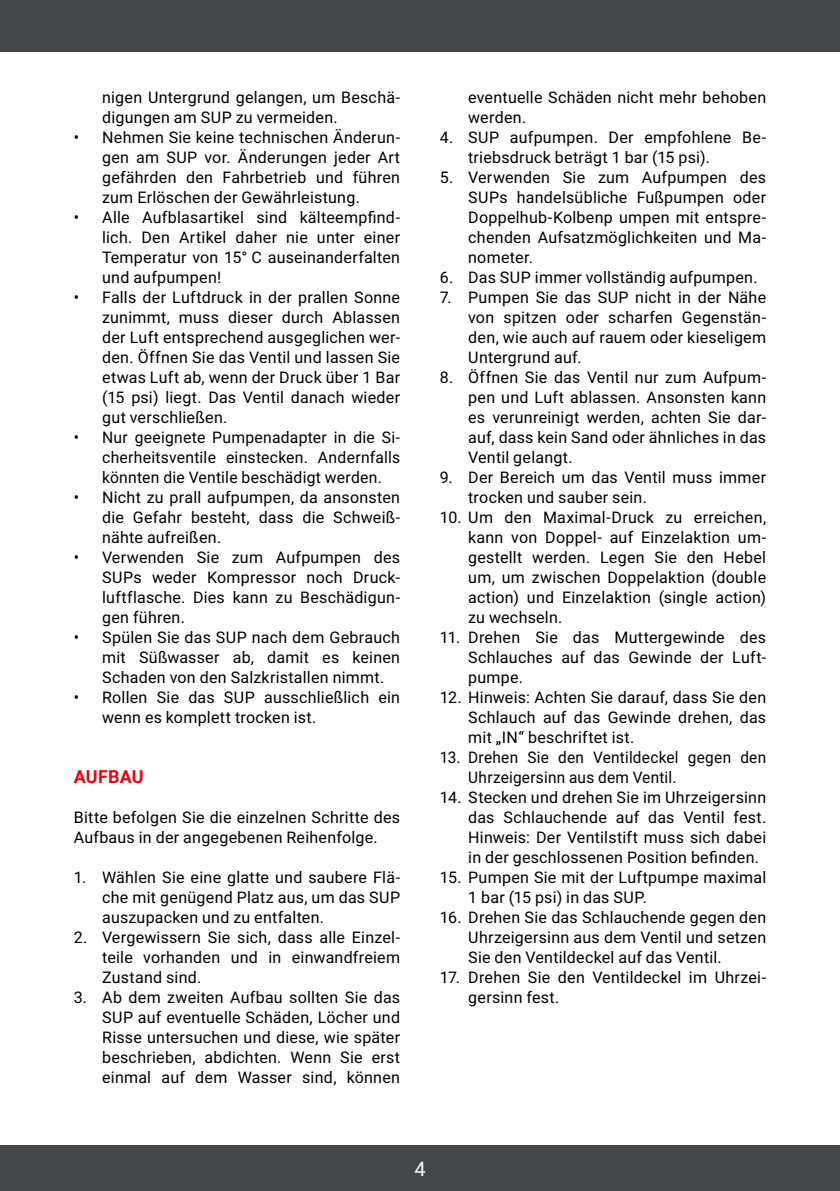
<style>
.page{position:relative;width:840px;height:1191px;background:#fff}
.page>*{position:absolute;margin:0;border:0;box-sizing:border-box;transform-origin:0 0}
.t1{font:20px "Roboto";color:#fff}
.t2{font:700 18px "Roboto";letter-spacing:.005em;color:#e30613}
.t3{font:16px/20px "Roboto";letter-spacing:.015em;color:#000;text-align:justify}
.t4{font:16px/20px "Roboto";letter-spacing:.015em;color:#000;scale:.96 1}
</style>
<div class="page">
<div style="left:0;top:1145px;width:839px;height:46px;background:#444749"></div>
<div style="left:0;top:0;width:839px;height:51px;background:#444749"></div>
<p class="t3" style="left:102px;top:86px;width:299px">nigen Untergrund gelangen, um Beschä&shy;digungen am SUP zu vermeiden.</p>
<p class="t3" style="left:102px;top:126px;width:299px;text-indent:-28px">• Nehmen Sie keine technischen Änderun&shy;gen am SUP vor. Änderungen jeder Art gefährden den Fahrbetrieb und führen zum Erlöschen der Gewährleistung.</p>
<p class="t3" style="left:102px;top:206px;width:299px;text-indent:-28px">• Alle Aufblasartikel sind kälteempfind&shy;lich. Den Artikel daher nie unter einer Temperatur von 15° C auseinanderfalten und aufpumpen!</p>
<p class="t3" style="left:102px;top:286px;width:299px;text-indent:-28px">• Falls der Luftdruck in der prallen Sonne zunimmt, muss dieser durch Ablassen der Luft entsprechend ausgeglichen wer&shy;den. Öffnen Sie das Ventil und lassen Sie etwas Luft ab, wenn der Druck über 1 Bar (15 psi) liegt. Das Ventil danach wieder gut verschließen.</p>
<p class="t3" style="left:102px;top:426px;width:299px;text-indent:-28px">• Nur geeignete Pumpenadapter in die Si&shy;cherheitsventile einstecken. Andernfalls könnten die Ventile beschädigt werden.</p>
<p class="t3" style="left:102px;top:486px;width:299px;text-indent:-28px">• Nicht zu prall aufpumpen, da ansonsten die Gefahr besteht, dass die Schweiß&shy;nähte aufreißen.</p>
<p class="t3" style="left:102px;top:546px;width:299px;text-indent:-28px">• Verwenden Sie zum Aufpumpen des SUPs weder Kompressor noch Druck&shy;luftflasche. Dies kann zu Beschädigun&shy;gen führen.</p>
<p class="t3" style="left:102px;top:626px;width:299px;text-indent:-28px">• Spülen Sie das SUP nach dem Gebrauch mit Süßwasser ab, damit es keinen Schaden von den Salzkristallen nimmt.</p>
<p class="t3" style="left:102px;top:686px;width:299px;text-indent:-28px">• Rollen Sie das SUP ausschließlich ein wenn es komplett trocken ist.</p>
<p class="t2" style="left:74px;top:764px;width:71px">AUFBAU</p>
<p class="t3" style="left:74px;top:806px;width:328px">Bitte befolgen Sie die einzelnen Schritte des<br>Aufbaus in der angegebenen Reihenfolge.</p>
<p class="t3" style="left:102px;top:866px;width:299px;text-indent:-28px">1. Wählen Sie eine glatte und saubere Flä&shy;che mit genügend Platz aus, um das SUP auszupacken und zu entfalten.</p>
<p class="t3" style="left:102px;top:926px;width:299px;text-indent:-28px">2. Vergewissern Sie sich, dass alle Einzel&shy;teile vorhanden und in einwandfreiem Zustand sind.</p>
<p class="t3" style="left:102px;top:986px;width:299px;text-indent:-28px">3. Ab dem zweiten Aufbau sollten Sie das SUP auf eventuelle Schäden, Löcher und Risse untersuchen und diese, wie später beschrieben, abdichten. Wenn Sie erst einmal auf dem Wasser sind, können</p>
<p class="t3" style="left:468px;top:86px;width:299px">eventuelle Schäden nicht mehr behoben werden.</p>
<p class="t3" style="left:468px;top:126px;width:299px;text-indent:-28px">4. SUP aufpumpen. Der empfohlene Be&shy;triebsdruck beträgt 1 bar (15 psi).</p>
<p class="t3" style="left:468px;top:166px;width:299px;text-indent:-28px">5. Verwenden Sie zum Aufpumpen des SUPs handelsübliche Fußpumpen oder Doppelhub-Kolbenp umpen mit entspre&shy;chenden Aufsatzmöglichkeiten und Ma&shy;nometer.</p>
<p class="t3" style="left:439px;top:266px;width:319px">6. Das SUP immer vollständig aufpumpen.</p>
<p class="t3" style="left:468px;top:286px;width:299px;text-indent:-28px">7. Pumpen Sie das SUP nicht in der Nähe von spitzen oder scharfen Gegenstän&shy;den, wie auch auf rauem oder kieseligem Untergrund auf.</p>
<p class="t3" style="left:468px;top:366px;width:299px;text-indent:-28px">8. Öffnen Sie das Ventil nur zum Aufpum&shy;pen und Luft ablassen. Ansonsten kann es verunreinigt werden, achten Sie dar&shy;auf, dass kein Sand oder ähnliches in das Ventil gelangt.</p>
<p class="t3" style="left:468px;top:466px;width:299px;text-indent:-28px">9. Der Bereich um das Ventil muss immer trocken und sauber sein.</p>
<p class="t3" style="left:468px;top:506px;width:299px;text-indent:-28px">10. Um den Maximal-Druck zu erreichen, kann von Doppel- auf Einzelaktion um&shy;gestellt werden. Legen Sie den Hebel um, um zwischen Doppelaktion (double action) und Einzelaktion (single action) zu wechseln.</p>
<p class="t3" style="left:468px;top:626px;width:299px;text-indent:-28px">11. Drehen Sie das Muttergewinde des Schlauches auf das Gewinde der Luft&shy;pumpe.</p>
<p class="t3" style="left:468px;top:686px;width:299px;text-indent:-28px">12. Hinweis: Achten Sie darauf, dass Sie den Schlauch auf das Gewinde drehen, das mit „IN“ beschriftet ist.</p>
<p class="t4" style="left:468px;top:746px;width:312px;text-indent:-28px">13. Drehen Sie den Ventildeckel gegen den<br>Uhrzeigersinn aus dem Ventil.</p>
<p class="t3" style="left:468px;top:786px;width:299px;text-indent:-28px">14. Stecken und drehen Sie im Uhrzeigersinn das Schlauchende auf das Ventil fest.<br>Hinweis: Der Ventilstift muss sich dabei in der geschlossenen Position befinden.</p>
<p class="t3" style="left:468px;top:866px;width:299px;text-indent:-28px">15. Pumpen Sie mit der Luftpumpe maximal<br>1 bar (15 psi) in das SUP.</p>
<p class="t3" style="left:468px;top:906px;width:299px;text-indent:-28px">16. Drehen Sie das Schlauchende gegen den Uhrzeigersinn aus dem Ventil und setzen Sie den Ventildeckel auf das Ventil.</p>
<p class="t3" style="left:468px;top:966px;width:299px;text-indent:-28px">17. Drehen Sie den Ventildeckel im Uhrzei&shy;gersinn fest.</p>
<p class="t1" style="left:414px;top:1154px;width:13px">4</p>
</div>
